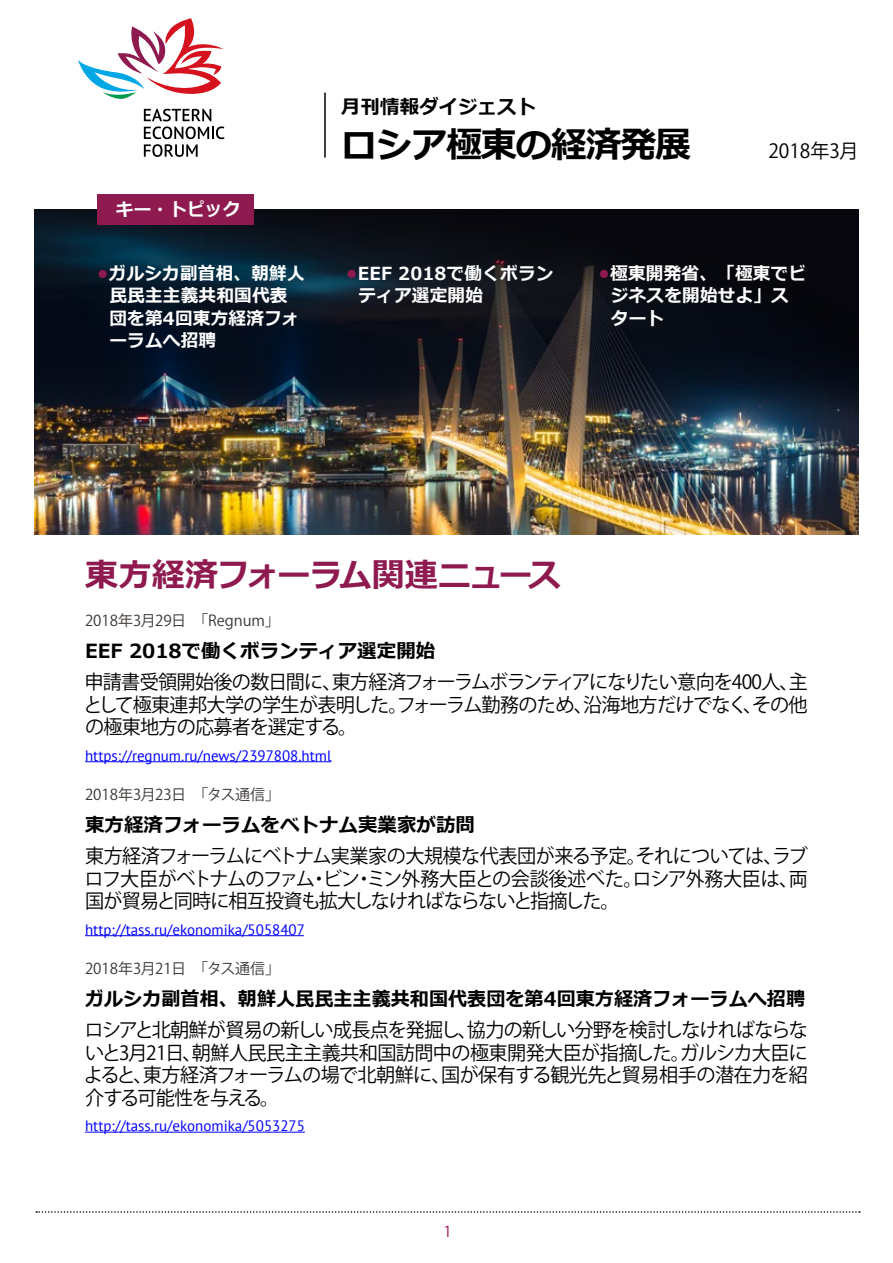
<style>
.page{position:relative;width:893px;height:1263px;background:#fff}
.page>*{position:absolute;margin:0;border:0;box-sizing:border-box;transform-origin:0 0}
.t1{font:700 36px "Meiryo";letter-spacing:-.03em;color:#000}
.t2{font:700 33px "Meiryo";letter-spacing:-.025em;color:#8f1a50}
.t3{font:19.5px/22.5px "Koz Go Pr 6 N";letter-spacing:-.04em;color:#000;text-align:justify}
.t4{font:700 19.5px "Meiryo";color:#000}
.t5{font:19.5px "Koz Go Pr 6 N";color:#000}
.t6{font:700 18px/22.5px "Meiryo";letter-spacing:.01em;color:#fff}
.t7{font:15px "PT Sans";color:#00f}
.t8{font:15px "Koz Go Pr 6 N";color:#3d3936}
.t9{font:15px "Koz Go Pr 6 N";color:#9e1459}
.s1{color:#8f1a50}
</style>
<div class="page">
<svg style="left:36px;top:1211px;width:824px;height:2px"></svg>
<img style="left:34px;top:209px;width:825px;height:326px">
<hr style="left:324px;top:93px;width:2px;height:65px;background:#000">
<hr style="left:85px;top:761px;width:246px;height:1px;background:#00f">
<hr style="left:85px;top:935px;width:219px;height:1px;background:#00f">
<hr style="left:85px;top:1132px;width:220px;height:1px;background:#00f">
<svg style="left:78px;top:18px;width:146px;height:81px"></svg>
<svg style="left:144px;top:109px;width:80px;height:48px"></svg>
<div style="left:97px;top:194px;width:157px;height:30px;background:#8f1a50"></div>
<p class="t6" style="left:116px;top:199px;width:126px">キー・トピック</p>
<p class="t4" style="left:341px;top:94px;width:196px">月刊情報ダイジェスト</p>
<h1 class="t1" style="left:341px;top:119px;width:352px">ロシア極東の経済発展</h1>
<p class="t5" style="left:768px;top:139px;width:92px">2018年3月</p>
<p class="t6" style="left:109px;top:263px;width:197px;text-indent:-13px"><span class="s1">•</span>ガルシカ副首相、朝鮮人民民主主義共和国代表団を第4回東方経済フォーラムへ招聘</p>
<p class="t6" style="left:358px;top:263px;width:197px;text-indent:-13px"><span class="s1">•</span>EEF 2018で働くボランティア選定開始</p>
<p class="t6" style="left:611px;top:263px;width:197px;text-indent:-13px"><span class="s1">•</span>極東開発省、「極東でビジネスを開始せよ」スタート</p>
<h2 class="t2" style="left:85px;top:552px;width:477px">東方経済フォーラム関連ニュース</h2>
<p class="t8" style="left:85px;top:612px;width:196px">2018年3月29日　「Regnum」</p>
<p class="t4" style="left:85px;top:637px;width:352px">EEF 2018で働くボランティア選定開始</p>
<p class="t3" style="left:84px;top:671px;width:726px">申請書受領開始後の数日間に、東方経済フォーラムボランティアになりたい意向を400人、主として極東連邦大学の学生が表明した。フォーラム勤務のため、沿海地方だけでなく、その他の極東地方の応募者を選定する。</p>
<p class="t7" style="left:85px;top:746px;width:248px">https://regnum.ru/news/2397808.html</p>
<p class="t8" style="left:85px;top:786px;width:196px">2018年3月23日　「タス通信」</p>
<p class="t4" style="left:85px;top:811px;width:391px">東方経済フォーラムをベトナム実業家が訪問</p>
<p class="t3" style="left:85px;top:845px;width:725px">東方経済フォーラムにベトナム実業家の大規模な代表団が来る予定。それについては、ラブロフ大臣がベトナムのファム・ビン・ミン外務大臣との会談後述べた。ロシア外務大臣は、両国が貿易と同時に相互投資も拡大しなければならないと指摘した。</p>
<p class="t7" style="left:85px;top:920px;width:221px">http://tass.ru/ekonomika/5058407</p>
<p class="t8" style="left:85px;top:960px;width:196px">2018年3月21日　「タス通信」</p>
<p class="t4" style="left:85px;top:985px;width:722px">ガルシカ副首相、朝鮮人民民主主義共和国代表団を第4回東方経済フォーラムへ招聘</p>
<p class="t3" style="left:84px;top:1019px;width:726px">ロシアと北朝鮮が貿易の新しい成長点を発掘し、協力の新しい分野を検討しなければならないと3月21日、朝鮮人民民主主義共和国訪問中の極東開発大臣が指摘した。ガルシカ大臣によると、東方経済フォーラムの場で北朝鮮に、国が保有する観光先と貿易相手の潜在力を紹介する可能性を与える。</p>
<p class="t7" style="left:85px;top:1116px;width:221px">http://tass.ru/ekonomika/5053275</p>
<p class="t9" style="left:443px;top:1223px;width:10px">1</p>
</div>
